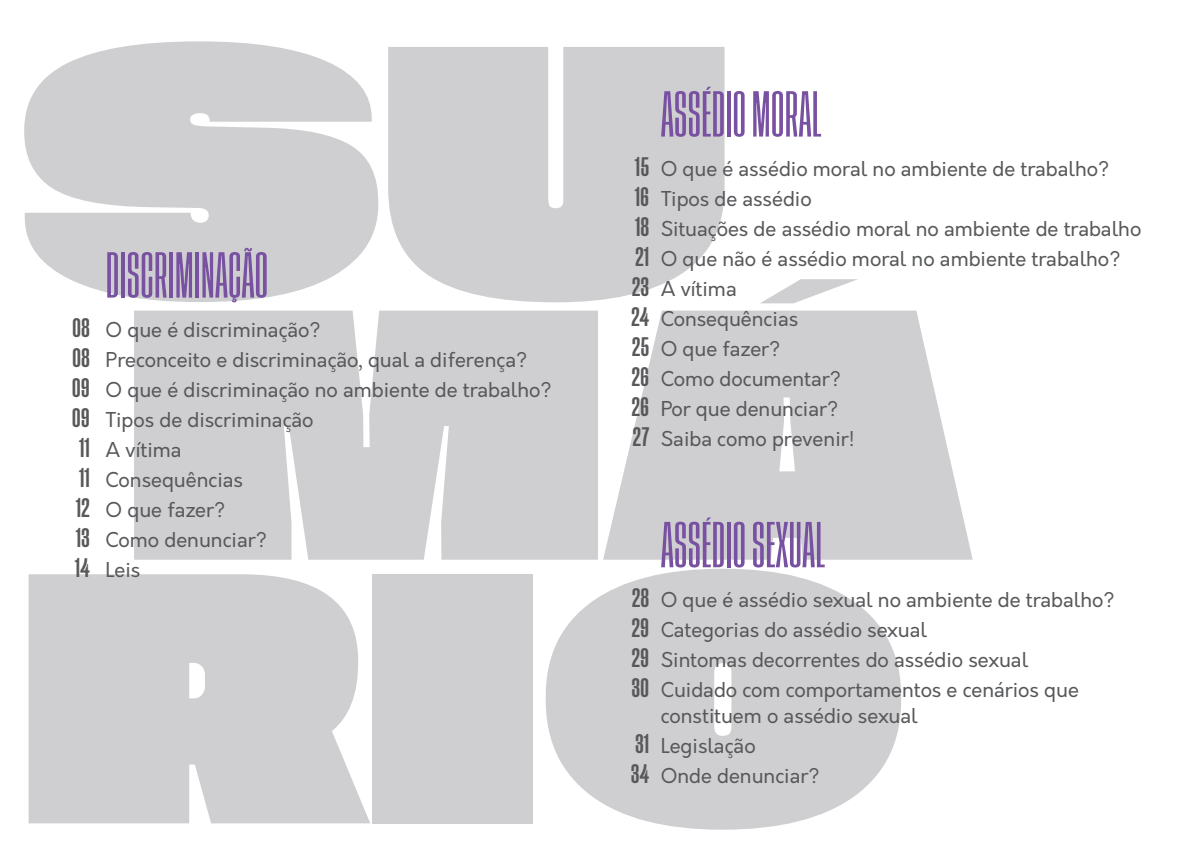
<style>
.page{position:relative;width:1191px;height:851px;background:#fff}
.page>*{position:absolute;margin:0;border:0;box-sizing:border-box;transform-origin:0 0}
.t1{font:500 48px "Tusker Grotesk 2500";color:#7951a1;scale:1.17 1}
.t2{font:20px/30px "Orkney";color:#57585a}
.t3{font:500 20px/30px "Tusker Grotesk 4500";color:#57585a;text-align:justify}
</style>
<div class="page">
<svg style="left:24px;top:41px;width:354px;height:261px;fill:#cfcfd1"></svg>
<svg style="left:388px;top:47px;width:336px;height:255px;background:#d2d2d4"></svg>
<div style="left:134px;top:310px;width:464px;height:249px;background:#cfcfd1"></div>
<svg style="left:603px;top:279px;width:369px;height:280px;fill:#cfcfd1"></svg>
<svg style="left:29px;top:574px;width:341px;height:249px;background:#d3d3d4"></svg>
<div style="left:372px;top:574px;width:161px;height:249px;background:#cfcfd1"></div>
<svg style="left:546px;top:568px;width:355px;height:261px;fill:#cfcfd1"></svg>
<p class="t3" style="left:72px;top:314px;width:20px;text-align:center">08<br>08<br>09<br>09<br>11<br>11<br>12<br>13<br>14</p>
<h1 class="t1" style="left:106px;top:247px;width:140px">DISCRIMINAÇÃO</h1>
<p class="t2" style="left:106px;top:315px;width:448px">O que é discriminação?<br>Preconceito e discriminação, qual a diferença?<br>O que é discriminação no ambiente de trabalho?<br>Tipos de discriminação<br>A vítima<br>Consequências<br>O que fazer?<br>Como denunciar?<br>Leis</p>
<p class="t3" style="left:631px;top:153px;width:20px">15<br>16<br>18<br>21<br>23<br>24<br>25<br>26<br>26<br>27</p>
<h1 class="t1" style="left:660px;top:86px;width:139px">ASSÉDIO MORAL</h1>
<p class="t2" style="left:660px;top:154px;width:482px">O que é assédio moral no ambiente de trabalho?<br>Tipos de assédio<br>Situações de assédio moral no ambiente de trabalho<br>O que não é assédio moral no ambiente trabalho?<br>A vítima<br>Consequências<br>O que fazer?<br>Como documentar?<br>Por que denunciar?<br>Saiba como prevenir!</p>
<p class="t3" style="left:631px;top:583px;width:19px">28<br>29<br>29<br>30</p>
<p class="t3" style="left:631px;top:729px;width:20px">31<br>34</p>
<h1 class="t1" style="left:660px;top:516px;width:142px">ASSÉDIO SEXUAL</h1>
<p class="t2" style="left:660px;top:584px;width:455px">O que é assédio sexual no ambiente de trabalho?<br>Categorias do assédio sexual<br>Sintomas decorrentes do assédio sexual<br>Cuidado com comportamentos e cenários que</p>
<p class="t2" style="left:660px;top:700px;width:259px">constituem o assédio sexual<br>Legislação<br>Onde denunciar?</p>
</div>
